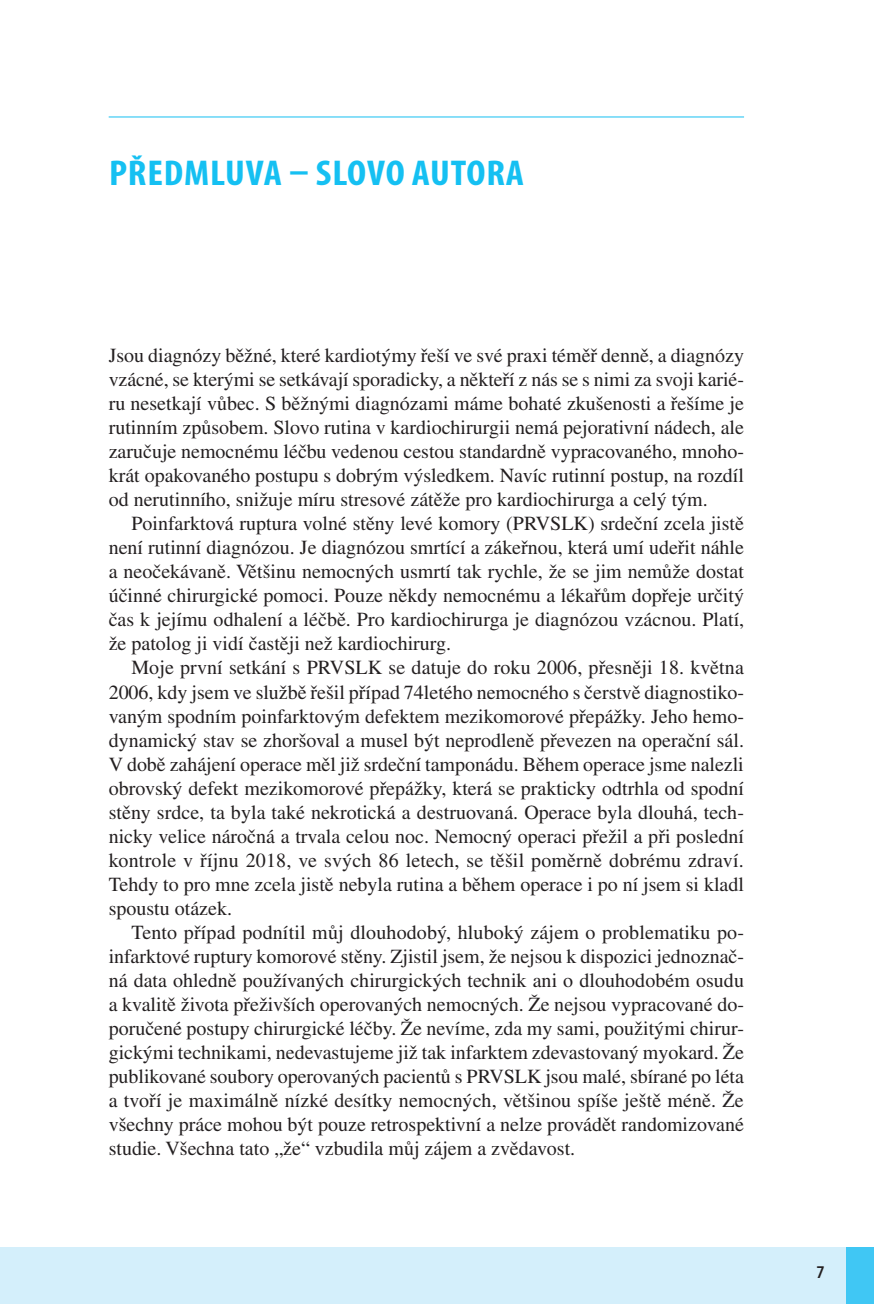
<style>
.page{position:relative;width:874px;height:1304px;background:#fff}
.page>*{position:absolute;margin:0;border:0;box-sizing:border-box;transform-origin:0 0}
.t1{font:700 condensed 36px "Myriad Pro";letter-spacing:.02em;color:#15c0f2;scale:1.1 1}
.t2{font:20px/24px "Times CE";color:#231f20;text-align:justify}
.t3{font:600 condensed 18px "Myriad Pro";color:#231f20;scale:1.1 1}
</style>
<div class="page">
<hr style="left:109px;top:116px;width:635px;height:1px;background:#15c0f2">
<hr style="left:0;top:1247px;width:1px;height:57px;background:#d4effb">
<div style="left:1px;top:1247px;width:872px;height:57px;background:#d4effb"></div>
<div style="left:846px;top:1247px;width:27px;height:57px;background:#40c7f4"></div>
<h1 class="t1" style="left:109px;top:151px;width:378px">PŘEDMLUVA – SLOVO AUTORA</h1>
<p class="t2" style="left:109px;top:343px;width:636px">Jsou diagnózy běžné, které kardiotýmy řeší ve své praxi téměř denně, a diagnózy vzácné, se kterými se setkávají sporadicky, a někteří z nás se s nimi za svoji karié&shy;ru nesetkají vůbec. S běžnými diagnózami máme bohaté zkušenosti a řešíme je rutinním způsobem. Slovo rutina v kardiochirurgii nemá pejorativní nádech, ale zaručuje nemocnému léčbu vedenou cestou standardně vypracovaného, mnoho&shy;krát opakovaného postupu s dobrým výsledkem. Navíc rutinní postup, na rozdíl od nerutinního, snižuje míru stresové zátěže pro kardiochirurga a celý tým.</p>
<p class="t2" style="left:109px;top:511px;width:637px;text-indent:23px">Poinfarktová ruptura volné stěny levé komory (PRVSLK) srdeční zcela jistě není rutinní diagnózou. Je diagnózou smrtící a zákeřnou, která umí udeřit náhle a neočekávaně. Většinu nemocných usmrtí tak rychle, že se jim nemůže dostat účinné chirurgické pomoci. Pouze někdy nemocnému a lékařům dopřeje určitý čas k jejímu odhalení a léčbě. Pro kardiochirurga je diagnózou vzácnou. Platí, že patolog ji vidí častěji než kardiochirurg.</p>
<p class="t2" style="left:109px;top:655px;width:637px;text-indent:23px">Moje první setkání s PRVSLK se datuje do roku 2006, přesněji 18. května 2006, kdy jsem ve službě řešil případ 74letého nemocného s čerstvě diagnostiko&shy;vaným spodním poinfarktovým defektem mezikomorové přepážky. Jeho hemo&shy;dynamický stav se zhoršoval a musel být neprodleně převezen na operační sál.<br>V době zahájení operace měl již srdeční tamponádu. Během operace jsme nalezli obrovský defekt mezikomorové přepážky, která se prakticky odtrhla od spodní stěny srdce, ta byla také nekrotická a destruovaná. Operace byla dlouhá, tech&shy;nicky velice náročná a trvala celou noc. Nemocný operaci přežil a při poslední kontrole v říjnu 2018, ve svých 86 letech, se těšil poměrně dobrému zdraví.<br>Tehdy to pro mne zcela jistě nebyla rutina a během operace i po ní jsem si kladl spoustu otázek.</p>
<p class="t2" style="left:109px;top:919px;width:636px;text-indent:23px">Tento případ podnítil můj dlouhodobý, hluboký zájem o problematiku po&shy;infarktové ruptury komorové stěny. Zjistil jsem, že nejsou k dispozici jednoznač&shy;ná data ohledně používaných chirurgických technik ani o dlouhodobém osudu a kvalitě života přeživších operovaných nemocných. Že nejsou vypracované do&shy;poručené postupy chirurgické léčby. Že nevíme, zda my sami, použitými chirur&shy;gickými technikami, nedevastujeme již tak infarktem zdevastovaný myokard. Že publikované soubory operovaných pacientů s PRVSLK jsou malé, sbírané po léta a tvoří je maximálně nízké desítky nemocných, většinou spíše ještě méně. Že všechny práce mohou být pouze retrospektivní a nelze provádět randomizované studie. Všechna tato „že“ vzbudila můj zájem a zvědavost.</p>
<p class="t3" style="left:816px;top:1260px;width:9px">7</p>
</div>
